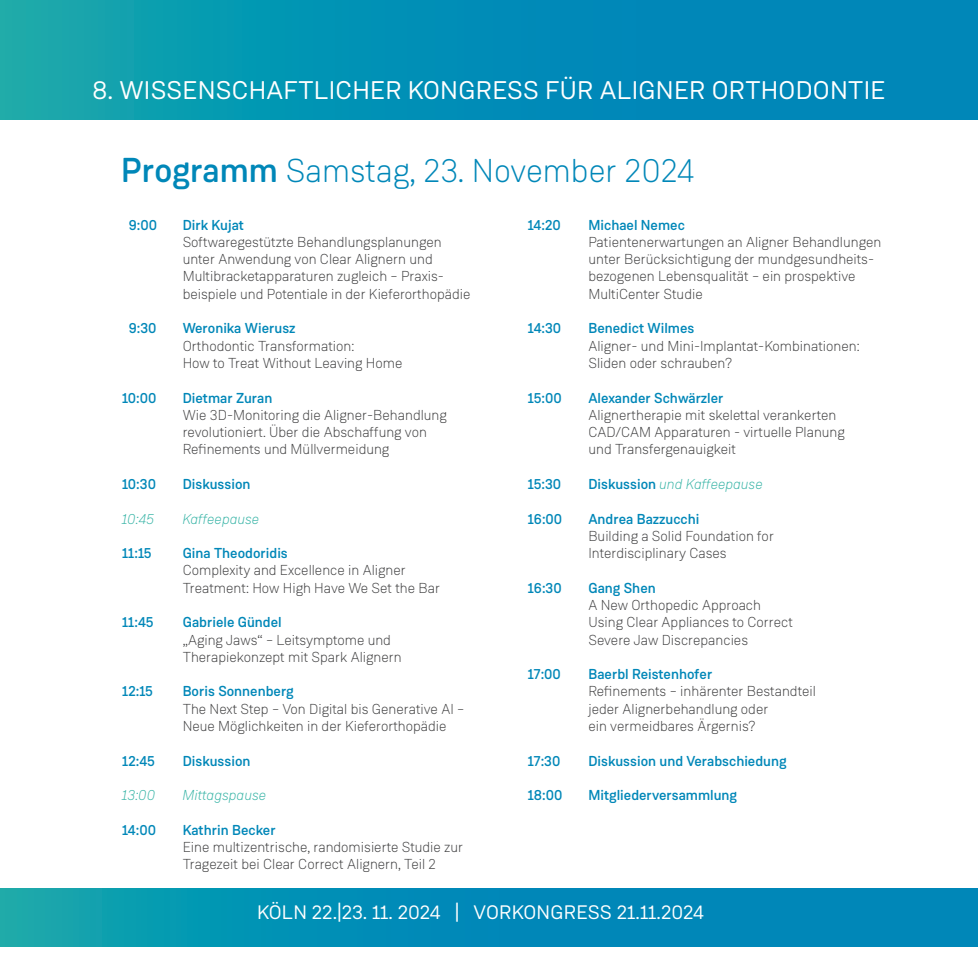
<style>
.page{position:relative;width:978px;height:978px;background:#fff}
.page>*{position:absolute;margin:0;border:0;box-sizing:border-box;transform-origin:0 0}
.t1{font:300 33px "Weissenhof Grotesk";color:#0087b8}
.t2{font:25.5px "Weissenhof Grotesk";letter-spacing:.01em;color:#fff;scale:1.04 1}
.t3{font:19.5px "Weissenhof Grotesk";color:#fff;scale:1.04 1}
.t4{font:300 14.4px/17.2px "Weissenhof Grotesk";color:#3e3e3f}
.t5{font:500 14.4px "Weissenhof Grotesk";color:#0087b8}
.t6{font:italic 300 14.4px "Weissenhof Grotesk";color:#35b3a5}
.s1{font-weight:500;font-size:34.5px}
.s2{font-weight:500;font-style:normal;color:#0087b8}
</style>
<div class="page">
<svg style="left:0;top:889px;width:978px;height:58px;background:#038eb5"></svg>
<svg style="left:0;top:0;width:978px;height:119px;background:#0490b4"></svg>
<h2 class="t2" style="left:92px;top:75px;width:764px">8. WISSENSCHAFTLICHER KONGRESS FÜR ALIGNER ORTHODONTIE</h2>
<h1 class="t1" style="left:121px;top:151px;width:575px"><span class="s1">Programm</span> Samstag, 23. November 2024</h1>
<p class="t5" style="left:129px;top:216px;width:30px">9:00</p>
<p class="t5" style="left:183px;top:216px;width:63px">Dirk Kujat</p>
<p class="t4" style="left:183px;top:233px;width:289px">Softwaregestützte Behandlungsplanungen unter Anwendung von Clear Alignern und Multibracketapparaturen zugleich – Praxis&shy;beispiele und Potentiale in der Kieferorthopädie</p>
<p class="t5" style="left:129px;top:319px;width:29px">9:30</p>
<p class="t5" style="left:183px;top:319px;width:114px">Weronika Wierusz</p>
<p class="t4" style="left:183px;top:337px;width:221px">Orthodontic Transformation:<br>How to Treat Without Leaving Home</p>
<p class="t5" style="left:122px;top:389px;width:36px">10:00</p>
<p class="t5" style="left:183px;top:389px;width:91px">Dietmar Zuran</p>
<p class="t4" style="left:183px;top:406px;width:266px">Wie 3D-Monitoring die Aligner-Behandlung revolutioniert. Über die Abschaffung von<br>Refinements und Müllvermeidung</p>
<p class="t5" style="left:122px;top:475px;width:35px">10:30</p>
<p class="t5" style="left:183px;top:475px;width:69px">Diskussion</p>
<p class="t6" style="left:122px;top:510px;width:34px">10:45</p>
<p class="t6" style="left:183px;top:510px;width:78px">Kaffeepause</p>
<p class="t5" style="left:122px;top:544px;width:31px">11:15</p>
<p class="t5" style="left:183px;top:544px;width:107px">Gina Theodoridis</p>
<p class="t4" style="left:183px;top:562px;width:259px">Complexity and Excellence in Aligner<br>Treatment: How High Have We Set the Bar</p>
<p class="t5" style="left:122px;top:613px;width:33px">11:45</p>
<p class="t5" style="left:183px;top:613px;width:101px">Gabriele Gündel</p>
<p class="t4" style="left:183px;top:631px;width:221px">„Aging Jaws“ – Leitsymptome und<br>Therapiekonzept mit Spark Alignern</p>
<p class="t5" style="left:122px;top:683px;width:32px">12:15</p>
<p class="t5" style="left:183px;top:683px;width:112px">Boris Sonnenberg</p>
<p class="t4" style="left:183px;top:700px;width:283px">The Next Step – Von Digital bis Generative AI –<br>Neue Möglichkeiten in der Kieferorthopädie</p>
<p class="t5" style="left:122px;top:752px;width:34px">12:45</p>
<p class="t5" style="left:183px;top:752px;width:69px">Diskussion</p>
<p class="t6" style="left:122px;top:787px;width:35px">13:00</p>
<p class="t6" style="left:183px;top:787px;width:85px">Mittagspause</p>
<p class="t5" style="left:122px;top:821px;width:35px">14:00</p>
<p class="t5" style="left:183px;top:821px;width:95px">Kathrin Becker</p>
<p class="t4" style="left:183px;top:838px;width:282px">Eine multizentrische, randomisierte Studie zur<br>Tragezeit bei Clear Correct Alignern, Teil 2</p>
<p class="t5" style="left:528px;top:216px;width:34px">14:20</p>
<p class="t5" style="left:588px;top:216px;width:98px">Michael Nemec</p>
<p class="t4" style="left:588px;top:233px;width:294px">Patientenerwartungen an Aligner Behandlungen unter Berücksichtigung der mundgesundheits&shy;bezogenen Lebensqualität – ein prospektive MultiCenter Studie</p>
<p class="t5" style="left:528px;top:319px;width:35px">14:30</p>
<p class="t5" style="left:588px;top:319px;width:107px">Benedict Wilmes</p>
<p class="t4" style="left:588px;top:337px;width:273px">Aligner- und Mini-Implantat-Kombinationen:<br>Sliden oder schrauben?</p>
<p class="t5" style="left:528px;top:389px;width:35px">15:00</p>
<p class="t5" style="left:588px;top:389px;width:137px">Alexander Schwärzler</p>
<p class="t4" style="left:588px;top:406px;width:258px">Alignertherapie mit skelettal verankerten<br>CAD/CAM Apparaturen - virtuelle Planung und Transfergenauigkeit</p>
<p class="t5" style="left:528px;top:475px;width:35px">15:30</p>
<p class="t6" style="left:588px;top:475px;width:176px"><span class="s2">Diskussion</span> und Kaffeepause</p>
<p class="t5" style="left:528px;top:510px;width:36px">16:00</p>
<p class="t5" style="left:588px;top:510px;width:113px">Andrea Bazzucchi</p>
<p class="t4" style="left:588px;top:527px;width:187px">Building a Solid Foundation for<br>Interdisciplinary Cases</p>
<p class="t5" style="left:528px;top:579px;width:35px">16:30</p>
<p class="t5" style="left:588px;top:579px;width:69px">Gang Shen</p>
<p class="t4" style="left:588px;top:596px;width:206px">A New Orthopedic Approach<br>Using Clear Appliances to Correct<br>Severe Jaw Discrepancies</p>
<p class="t5" style="left:528px;top:665px;width:34px">17:00</p>
<p class="t5" style="left:588px;top:665px;width:125px">Baerbl Reistenhofer</p>
<p class="t4" style="left:588px;top:683px;width:229px">Refinements – inhärenter Bestandteil jeder Alignerbehandlung oder<br>ein vermeidbares Ärgernis?</p>
<p class="t5" style="left:528px;top:752px;width:34px">17:30</p>
<p class="t5" style="left:588px;top:752px;width:200px">Diskussion und Verabschiedung</p>
<p class="t5" style="left:528px;top:786px;width:36px">18:00</p>
<p class="t5" style="left:588px;top:786px;width:150px">Mitgliederversammlung</p>
<h3 class="t3" style="left:257px;top:900px;width:431px">KÖLN 22.|23. 11. 2024 | VORKONGRESS 21.11.2024</h3>
</div>
